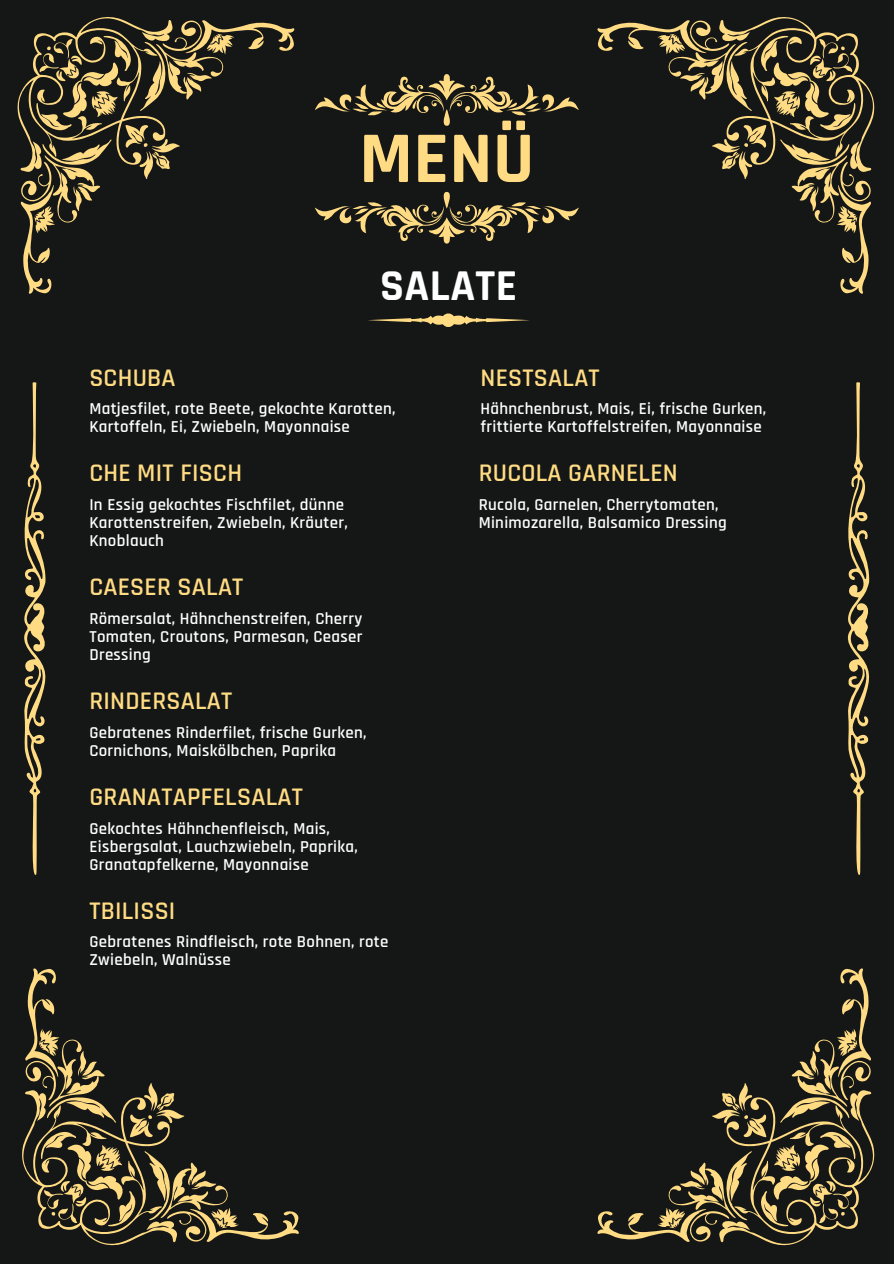
<style>
.page{position:relative;width:894px;height:1264px;background:#fff}
.page>*{position:absolute;margin:0;border:0;box-sizing:border-box;transform-origin:0 0}
.t1{font:700 73.35px "Rajdhani";color:#ffdc83}
.t2{font:700 44.55px "Rajdhani";letter-spacing:.01em;color:#fff}
.t3{font:600 25.65px "Rajdhani";letter-spacing:.01em;color:#ffdc83}
.t4{font:600 16.8px/18px "Rajdhani";letter-spacing:.02em;color:#fff}
</style>
<div class="page">
<div style="left:0;top:0;width:893px;height:1263px;background:#151616"></div>
<svg style="left:17px;top:17px;width:277px;height:277px"></svg>
<svg style="left:597px;top:17px;width:277px;height:277px"></svg>
<svg style="left:22px;top:968px;width:276px;height:277px"></svg>
<svg style="left:597px;top:968px;width:277px;height:277px"></svg>
<svg style="left:24px;top:382px;width:22px;height:493px"></svg>
<svg style="left:847px;top:382px;width:23px;height:493px"></svg>
<svg style="left:315px;top:74px;width:263px;height:52px"></svg>
<svg style="left:315px;top:192px;width:263px;height:51px"></svg>
<svg style="left:368px;top:313px;width:162px;height:14px"></svg>
<p class="t1" style="left:359px;top:114px;width:176px">MENÜ</p>
<p class="t2" style="left:380px;top:258px;width:138px">SALATE</p>
<h3 class="t3" style="left:89px;top:362px;width:88px">SCHUBA</h3>
<p class="t4" style="left:89px;top:400px;width:307px">Matjesfilet, rote Beete, gekochte Karotten,<br>Kartoffeln, Ei, Zwiebeln, Mayonnaise</p>
<p class="t3" style="left:89px;top:457px;width:154px">CHE MIT FISCH</p>
<h1 class="t4" style="left:89px;top:496px;width:260px">In Essig gekochtes Fischfilet, dünne<br>Karottenstreifen, Zwiebeln, Kräuter,<br>Knoblauch</h1>
<p class="t3" style="left:89px;top:571px;width:155px">CAESER SALAT</p>
<h2 class="t4" style="left:89px;top:610px;width:274px;text-align:justify">Römersalat, Hähnchenstreifen, Cherry Tomaten, Croutons, Parmesan, Ceaser Dressing</h2>
<p class="t3" style="left:89px;top:685px;width:144px">RINDERSALAT</p>
<p class="t4" style="left:89px;top:723px;width:278px">Gebratenes Rinderfilet, frische Gurken,<br>Cornichons, Maiskölbchen, Paprika</p>
<h3 class="t3" style="left:89px;top:781px;width:215px">GRANATAPFELSALAT</h3>
<p class="t4" style="left:89px;top:819px;width:270px">Gekochtes Hähnchenfleisch, Mais,<br>Eisbergsalat, Lauchzwiebeln, Paprika,<br>Granatapfelkerne, Mayonnaise</p>
<h3 class="t3" style="left:89px;top:895px;width:88px">TBILISSI</h3>
<p class="t4" style="left:89px;top:933px;width:300px">Gebratenes Rindfleisch, rote Bohnen, rote<br>Zwiebeln, Walnüsse</p>
<h3 class="t3" style="left:480px;top:362px;width:121px">NESTSALAT</h3>
<p class="t4" style="left:480px;top:400px;width:287px">Hähnchenbrust, Mais, Ei, frische Gurken, frittierte Kartoffelstreifen, Mayonnaise</p>
<h3 class="t3" style="left:478px;top:457px;width:201px">RUCOLA GARNELEN</h3>
<p class="t4" style="left:478px;top:496px;width:250px">Rucola, Garnelen, Cherrytomaten,<br>Minimozarella, Balsamico Dressing</p>
</div>
